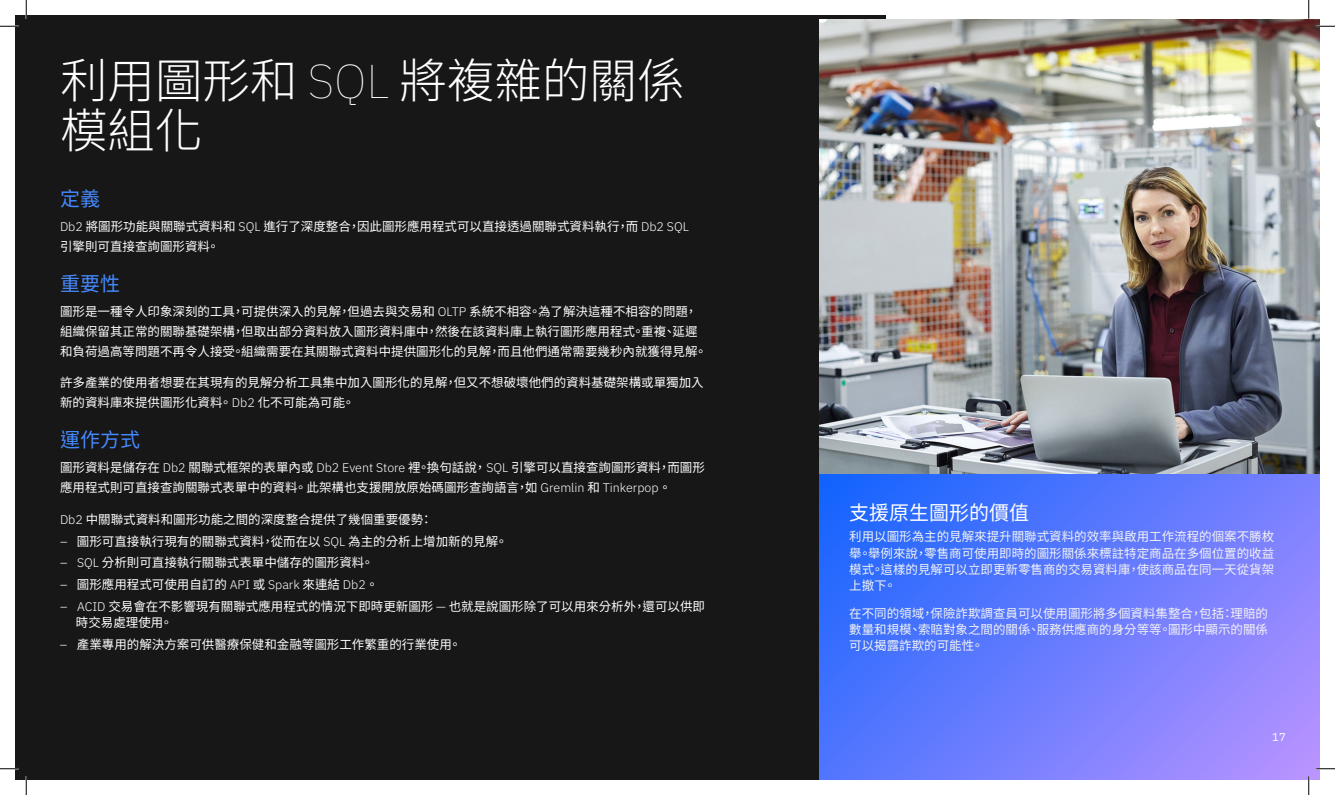
<style>
.page{position:relative;width:1335px;height:795px;background:#fff}
.page>*{position:absolute;margin:0;border:0;box-sizing:border-box;transform-origin:0 0}
.t1{font:300 47.5px/50px "Noto Sans CJ Ktc";color:#fff}
.t2{font:20px "Noto Sans CJ Ktc";color:#fff}
.t3{font:20px "Noto Sans CJ Ktc";color:#4589ff}
.t4{font:12.5px/20px "Noto Sans CJ Ktc";color:#fff}
.t5{font:12.5px/16.2px "Noto Sans CJ Ktc";color:#f3f3f3;text-align:justify}
.t6{font:11.25px "IBM Plex Sans";color:#fff}
.s1{font-family:"IBM Plex Sans";font-weight:100}
.s2{font-family:"IBM Plex Sans";font-weight:300}
</style>
<div class="page">
<div style="left:15px;top:15px;width:870px;height:765px;background:#171717"></div>
<svg style="left:819px;top:474px;width:501px;height:306px;background:#657bfe"></svg>
<img style="left:819px;top:19px;width:501px;height:455px">
<svg style="left:0;top:25px;width:19px;height:2px"></svg>
<svg style="left:1316px;top:25px;width:19px;height:2px"></svg>
<svg style="left:0;top:768px;width:19px;height:2px"></svg>
<svg style="left:1316px;top:768px;width:19px;height:2px"></svg>
<svg style="left:25px;top:0;width:2px;height:19px"></svg>
<svg style="left:25px;top:776px;width:2px;height:19px"></svg>
<svg style="left:1308px;top:0;width:2px;height:19px"></svg>
<svg style="left:1308px;top:776px;width:2px;height:19px"></svg>
<h1 class="t1" style="left:60px;top:56px;width:626px">利用圖形和 <span class="s1">SQL</span> 將複雜的關係模組化</h1>
<h2 class="t3" style="left:60px;top:187px;width:41px">定義</h2>
<p class="t4" style="left:60px;top:217px;width:630px"><span class="s2">Db2</span> 將圖形功能與關聯式資料和 <span class="s2">SQL</span> 進行了深度整合，因此圖形應用程式可以直接透過關聯式資料執行，而 <span class="s2">Db2 SQL</span>引擎則可直接查詢圖形資料。</p>
<h2 class="t3" style="left:60px;top:272px;width:61px">重要性</h2>
<p class="t4" style="left:60px;top:302px;width:648px">圖形是一種令人印象深刻的工具，可提供深入的見解，但過去與交易和 <span class="s2">OLTP</span> 系統不相容。為了解決這種不相容的問題，組織保留其正常的關聯基礎架構，但取出部分資料放入圖形資料庫中，然後在該資料庫上執行圖形應用程式。重複、延遲和負荷過高等問題不再令人接受。組織需要在其關聯式資料中提供圖形化的見解，而且他們通常需要幾秒內就獲得見解。</p>
<p class="t4" style="left:60px;top:373px;width:645px">許多產業的使用者想要在其現有的見解分析工具集中加入圖形化的見解，但又不想破壞他們的資料基礎架構或單獨加入新的資料庫來提供圖形化資料。<span class="s2">Db2</span> 化不可能為可能。</p>
<h2 class="t3" style="left:60px;top:428px;width:81px">運作方式</h2>
<p class="t4" style="left:60px;top:458px;width:646px">圖形資料是儲存在 <span class="s2">Db2</span> 關聯式框架的表單內或 <span class="s2">Db2 Event Store</span> 裡。換句話說，<span class="s2">SQL</span> 引擎可以直接查詢圖形資料，而圖形應用程式則可直接查詢關聯式表單中的資料。 此架構也支援開放原始碼圖形查詢語言，如 <span class="s2">Gremlin</span> 和 <span class="s2">Tinkerpop</span>。</p>
<p class="t4" style="left:60px;top:509px;width:374px"><span class="s2">Db2</span> 中關聯式資料和圖形功能之間的深度整合提供了幾個重要優勢：</p>
<p class="t4" style="left:60px;top:531px;width:449px"><span class="s2">–</span> 圖形可直接執行現有的關聯式資料，從而在以 <span class="s2">SQL</span> 為主的分析上增加新的見解。</p>
<p class="t4" style="left:60px;top:553px;width:315px"><span class="s2">– SQL</span> 分析則可直接執行關聯式表單中儲存的圖形資料。</p>
<p class="t4" style="left:60px;top:575px;width:320px"><span class="s2">–</span> 圖形應用程式可使用自訂的 <span class="s2">API</span> 或 <span class="s2">Spark</span> 來連結 <span class="s2">Db2</span>。</p>
<p class="t4" style="left:76px;top:599px;width:631px;line-height:16.2px;text-indent:-16px"><span class="s2">– ACID</span> 交易會在不影響現有關聯式應用程式的情況下即時更新圖形 <span class="s2">—</span> 也就是說圖形除了可以用來分析外，還可以供即時交易處理使用。</p>
<p class="t4" style="left:60px;top:635px;width:403px"><span class="s2">–</span> 產業專用的解決方案可供醫療保健和金融等圖形工作繁重的行業使用。</p>
<h2 class="t2" style="left:849px;top:501px;width:181px">支援原生圖形的價值</h2>
<p class="t5" style="left:849px;top:529px;width:426px">利用以圖形為主的見解來提升關聯式資料的效率與啟用工作流程的個案不勝枚舉。舉例來說，零售商可使用即時的圖形關係來標註特定商品在多個位置的收益模式。這樣的見解可以立即更新零售商的交易資料庫，使該商品在同一天從貨架上撤下。</p>
<p class="t5" style="left:849px;top:605px;width:420px">在不同的領域，保險詐欺調查員可以使用圖形將多個資料集整合，包括：理賠的數量和規模、索賠對象之間的關係、服務供應商的身分等等。圖形中顯示的關係可以揭露詐欺的可能性。</p>
<p class="t6" style="left:1272px;top:728px;width:15px">17</p>
</div>
